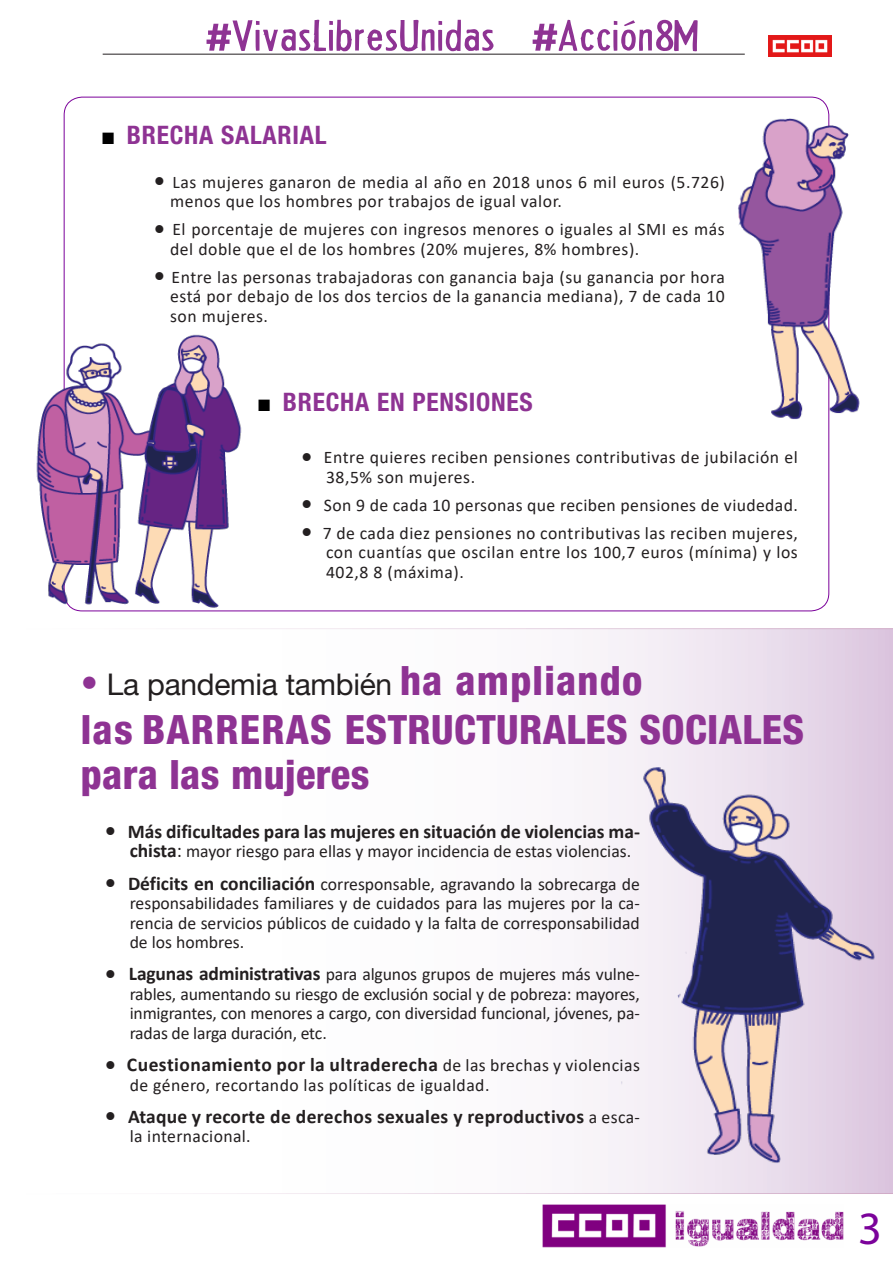
<style>
.page{position:relative;width:893px;height:1263px;background:#fff}
.page>*{position:absolute;margin:0;border:0;box-sizing:border-box;transform-origin:0 0}
.t1{font:46.5px "Myriad Pro";color:#7b029a}
.Entradillas{font:800 condensed 40.5px "Helvetica Neue";letter-spacing:.01em;color:#8e3393}
.Balazo{font:38.7px "Headline Two HPLHS";letter-spacing:.03em;color:#8e3393;scale:1.32 1}
.Entradillas-2{font:30px "Helvetica Neue";letter-spacing:-.01em;color:#231f20}
.Balazo-2{font:700 condensed 25.5px "Helvetica Neue";letter-spacing:.03em;color:#8e3393}
.Balazo-3{font:700 19.5px "Calibri";letter-spacing:.01em;color:#231f20}
.Balazo-4{font:17.7px/19.5px "Calibri";letter-spacing:.03em;color:#231f20;text-align:justify}
.Balazo-5{font:17.7px "Calibri";color:#231f20}
.s1{font-family:"Helvetica Neue";font-weight:700;font-stretch:condensed}
.s2{color:#000}
.s3{font-size:25.5px}
.s4{font-size:34.5px;color:#8e3393}
.s5{font-weight:800;font-stretch:condensed;font-size:40.5px;color:#8e3393}
.s6{font-weight:400;font-size:25.5px}
.s7{font-weight:700;font-size:19.5px}
.s8{font-size:19.5px}
.s9{font-weight:400;font-size:17.7px}
</style>
<div class="page">
<svg style="left:193px;top:628px;width:700px;height:566px"></svg>
<hr style="left:103px;top:54px;width:642px;height:1px;background:#231f20">
<img style="left:769px;top:35px;width:62px;height:21px">
<img style="left:738px;top:96px;width:122px;height:325px">
<img style="left:36px;top:323px;width:216px;height:289px">
<img style="left:488px;top:767px;width:397px;height:403px">
<img style="left:542px;top:1205px;width:301px;height:42px">
<p class="Balazo" style="left:207px;top:13px;width:375px"><span class="s1">#</span>VivasLibresUnidas <span class="s1">#</span>Acción8M</p>
<p class="Balazo-2" style="left:102px;top:120px;width:226px"><span class="s2">■</span> BRECHA SALARIAL</p>
<p class="Balazo-4" style="left:170px;top:172px;width:556px;text-indent:-17px"><span class="s3">•</span> Las mujeres ganaron de media al año en 2018 unos 6 mil euros (5.726) menos que los hombres por trabajos de igual valor.</p>
<p class="Balazo-4" style="left:170px;top:219px;width:556px;text-indent:-17px"><span class="s3">•</span> El porcentaje de mujeres con ingresos menores o iguales al SMI es más del doble que el de los hombres (20% mujeres, 8% hombres).</p>
<p class="Balazo-4" style="left:170px;top:267px;width:556px;text-indent:-17px"><span class="s3">•</span> Entre las personas trabajadoras con ganancia baja (su ganancia por hora está por debajo de los dos tercios de la ganancia mediana), 7 de cada 10 son mujeres.</p>
<p class="Balazo-2" style="left:258px;top:386px;width:276px"><span class="s2">■</span> BRECHA EN PENSIONES</p>
<p class="Balazo-4" style="left:326px;top:447px;width:473px;text-indent:-26px"><span class="s3">•</span> Entre quieres reciben pensiones contributivas de jubilación el<br>38,5% son mujeres.</p>
<p class="Balazo-4" style="left:301px;top:494px;width:499px"><span class="s3">•</span> Son 9 de cada 10 personas que reciben pensiones de viudedad.</p>
<p class="Balazo-4" style="left:326px;top:522px;width:473px;text-indent:-26px"><span class="s3">•</span> 7 de cada diez pensiones no contributivas las reciben mujeres, con cuantías que oscilan entre los 100,7 euros (mínima) y los 402,8 8 (máxima).</p>
<p class="Entradillas-2" style="left:81px;top:666px;width:563px"><span class="s4">•</span> La pandemia también <span class="s5">ha ampliando</span></p>
<p class="Entradillas" style="left:81px;top:705px;width:725px">las BARRERAS ESTRUCTURALES SOCIALES</p>
<p class="Entradillas" style="left:81px;top:750px;width:290px">para las mujeres</p>
<p class="Balazo-3" style="left:104px;top:817px;width:537px"><span class="s6">•</span> Más dificultades para las mujeres en situación de violencias ma-</p>
<p class="Balazo-5" style="left:130px;top:839px;width:503px"><span class="s7">chista</span><span class="s8">:</span> mayor riesgo para ellas y mayor incidencia de estas violencias.</p>
<p class="Balazo-4" style="left:130px;top:873px;width:512px;text-indent:-26px"><span class="s3">•</span> <span class="s7">Déficits en conciliación</span> corresponsable, agravando la sobrecarga de responsabilidades familiares y de cuidados para las mujeres por la ca&shy;rencia de servicios públicos de cuidado y la falta de corresponsabilidad de los hombres.</p>
<p class="Balazo-4" style="left:130px;top:964px;width:512px;text-indent:-26px"><span class="s3">•</span> <span class="s7">Lagunas administrativas</span> para algunos grupos de mujeres más vulne&shy;rables, aumentando su riesgo de exclusión social y de pobreza: mayores, inmigrantes, con menores a cargo, con diversidad funcional, jóvenes, pa&shy;radas de larga duración, etc.</p>
<p class="Balazo-3" style="left:104px;top:1051px;width:537px"><span class="s6">•</span> Cuestionamiento por la ultraderecha <span class="s9">de las brechas y violencias</span></p>
<p class="Balazo-4" style="left:130px;top:1074px;width:361px">de género, recortando las políticas de igualdad.</p>
<p class="Balazo-3" style="left:104px;top:1102px;width:537px"><span class="s6">•</span> Ataque y recorte de derechos sexuales y reproductivos <span class="s9">a esca-</span></p>
<p class="Balazo-4" style="left:130px;top:1126px;width:123px">la internacional.</p>
<p class="t1" style="left:858px;top:1199px;width:25px">3</p>
</div>
